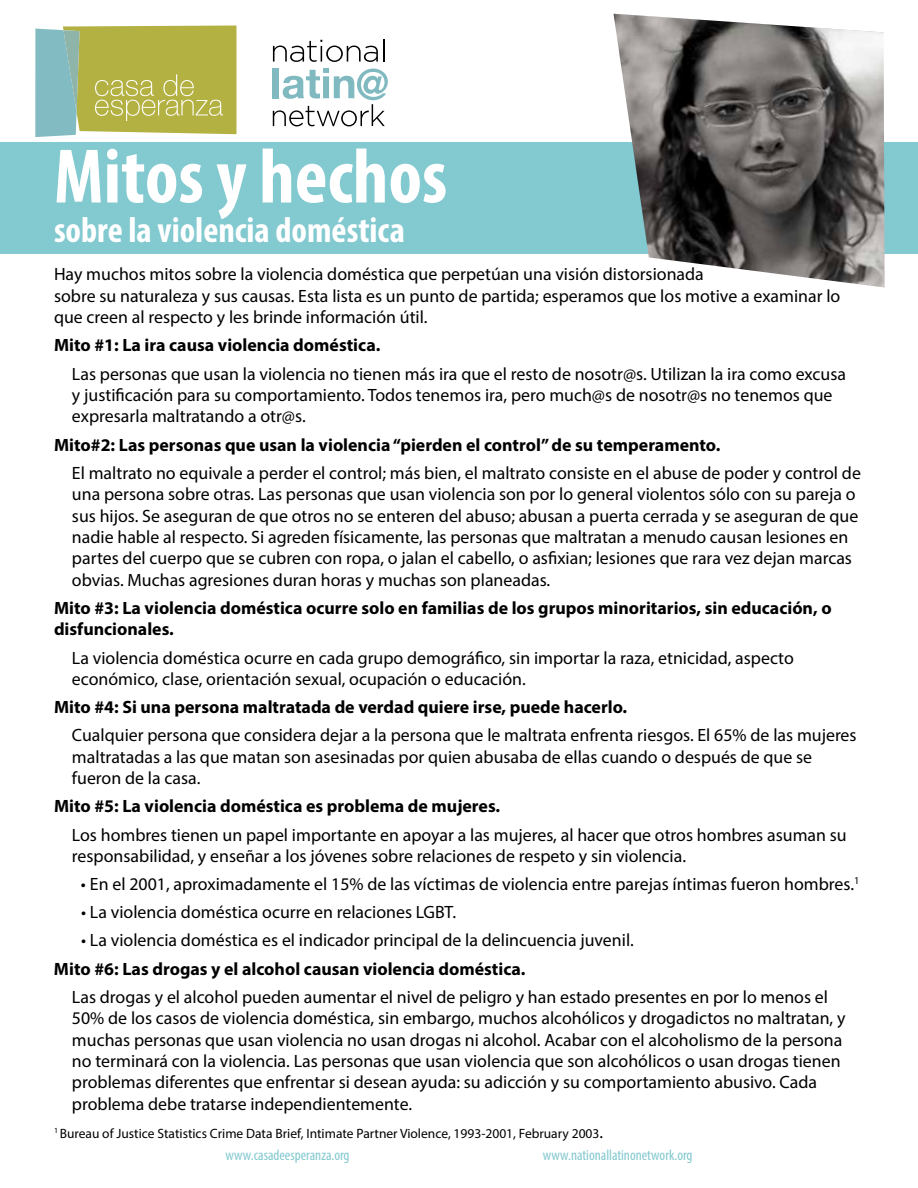
<style>
.page{position:relative;width:918px;height:1188px;background:#fff}
.page>*{position:absolute;margin:0;border:0;box-sizing:border-box;transform-origin:0 0}
.t1{font:700 condensed 78px "Myriad Pro";color:#fff}
.t2{font:700 condensed 36px "Myriad Pro";color:#fff}
.t3{font:17.85px/21.5px "Myriad Pro";color:#000}
.t4{font:700 17.85px/21.5px "Myriad Pro";color:#000}
.t5{font:condensed 15px "Myriad Pro";color:#82c9d0}
.t6{font:13.5px "Myriad Pro";color:#000}
.s1{font-size:17.4px}
</style>
<div class="page">
<svg style="left:35px;top:26px;width:201px;height:111px;background:#b0b869"></svg>
<div style="left:0;top:142px;width:918px;height:112px;background:#82c9d0"></div>
<img style="left:614px;top:14px;width:271px;height:274px">
<svg style="left:273px;top:39px;width:111px;height:23px"></svg>
<svg style="left:273px;top:68px;width:115px;height:58px"></svg>
<h1 class="t1" style="left:54px;top:128px;width:395px">Mitos y hechos</h1>
<h2 class="t2" style="left:54px;top:207px;width:352px">sobre la violencia doméstica</h2>
<p class="t3" style="left:54px;top:263px;width:788px">Hay muchos mitos sobre la violencia doméstica que perpetúan una visión distorsionada<br>sobre su naturaleza y sus causas. Esta lista es un punto de partida; esperamos que los motive a examinar lo que creen al respecto y les brinde información útil.</p>
<p class="t4" style="left:54px;top:334px;width:328px">Mito #1: La ira causa violencia doméstica.</p>
<p class="t3" style="left:72px;top:363px;width:776px">Las personas que usan la violencia no tienen más ira que el resto de nosotr@s. Utilizan la ira como excusa y justificación para su comportamiento. Todos tenemos ira, pero much@s de nosotr@s no tenemos que expresarla maltratando a otr@s.</p>
<p class="t4" style="left:54px;top:433px;width:668px">Mito#2: Las personas que usan la violencia “pierden el control” de su temperamento.</p>
<p class="t3" style="left:72px;top:462px;width:791px">El maltrato no equivale a perder el control; más bien, el maltrato consiste en el abuse de poder y control de una persona sobre otras. Las personas que usan violencia son por lo general violentos sólo con su pareja o sus hijos. Se aseguran de que otros no se enteren del abuso; abusan a puerta cerrada y se aseguran de que nadie hable al respecto. Si agreden físicamente, las personas que maltratan a menudo causan lesiones en partes del cuerpo que se cubren con ropa, o jalan el cabello, o asfixian; lesiones que rara vez dejan marcas obvias. Muchas agresiones duran horas y muchas son planeadas.</p>
<p class="t4" style="left:54px;top:597px;width:779px">Mito #3: La violencia doméstica ocurre solo en familias de los grupos minoritarios, sin educación, o disfuncionales.</p>
<p class="t3" style="left:72px;top:647px;width:723px">La violencia doméstica ocurre en cada grupo demográfico, sin importar la raza, etnicidad, aspecto económico, clase, orientación sexual, ocupación o educación.</p>
<p class="t4" style="left:54px;top:696px;width:575px">Mito #4: Si una persona maltratada de verdad quiere irse, puede hacerlo.</p>
<p class="t3" style="left:72px;top:724px;width:786px">Cualquier persona que considera dejar a la persona que le maltrata enfrenta riesgos. El 65% de las mujeres maltratadas a las que matan son asesinadas por quien abusaba de ellas cuando o después de que se fueron de la casa.</p>
<p class="t4" style="left:54px;top:795px;width:448px">Mito #5: La violencia doméstica es problema de mujeres.</p>
<p class="t3" style="left:72px;top:824px;width:776px">Los hombres tienen un papel importante en apoyar a las mujeres, al hacer que otros hombres asuman su responsabilidad, y enseñar a los jóvenes sobre relaciones de respeto y sin violencia.</p>
<p class="t3" style="left:81px;top:873px;width:780px">• En el 2001, aproximadamente el 15% de las víctimas de violencia entre parejas íntimas fueron hombres.<sup>1</sup></p>
<p class="t3" style="left:81px;top:901px;width:377px">• La violencia doméstica ocurre en relaciones LGBT.</p>
<p class="t3" style="left:81px;top:929px;width:554px">• La violencia doméstica es el indicador principal de la delincuencia juvenil.</p>
<p class="t4" style="left:54px;top:957px;width:473px">Mito #6: Las drogas y el alcohol causan violencia doméstica.</p>
<p class="t3" style="left:72px;top:986px;width:775px">Las drogas y el alcohol pueden aumentar el nivel de peligro y han estado presentes en por lo menos el 50% de los casos de violencia doméstica, sin embargo, muchos alcohólicos y drogadictos no maltratan, y muchas personas que usan violencia no usan drogas ni alcohol. Acabar con el alcoholismo de la persona no terminará con la violencia. Las personas que usan violencia que son alcohólicos o usan drogas tienen problemas diferentes que enfrentar si desean ayuda: su adicción y su comportamiento abusivo. Cada problema debe tratarse independientemente.</p>
<p class="t6" style="left:54px;top:1125px;width:551px"><sup>1</sup> Bureau of Justice Statistics Crime Data Brief, Intimate Partner Violence, 1993-2001, February 2003<span class="s1">.</span></p>
<p class="t5" style="left:225px;top:1146px;width:126px">www.casadeesperanza.org</p>
<p class="t5" style="left:543px;top:1146px;width:151px">www.nationallatinonetwork.org</p>
</div>
